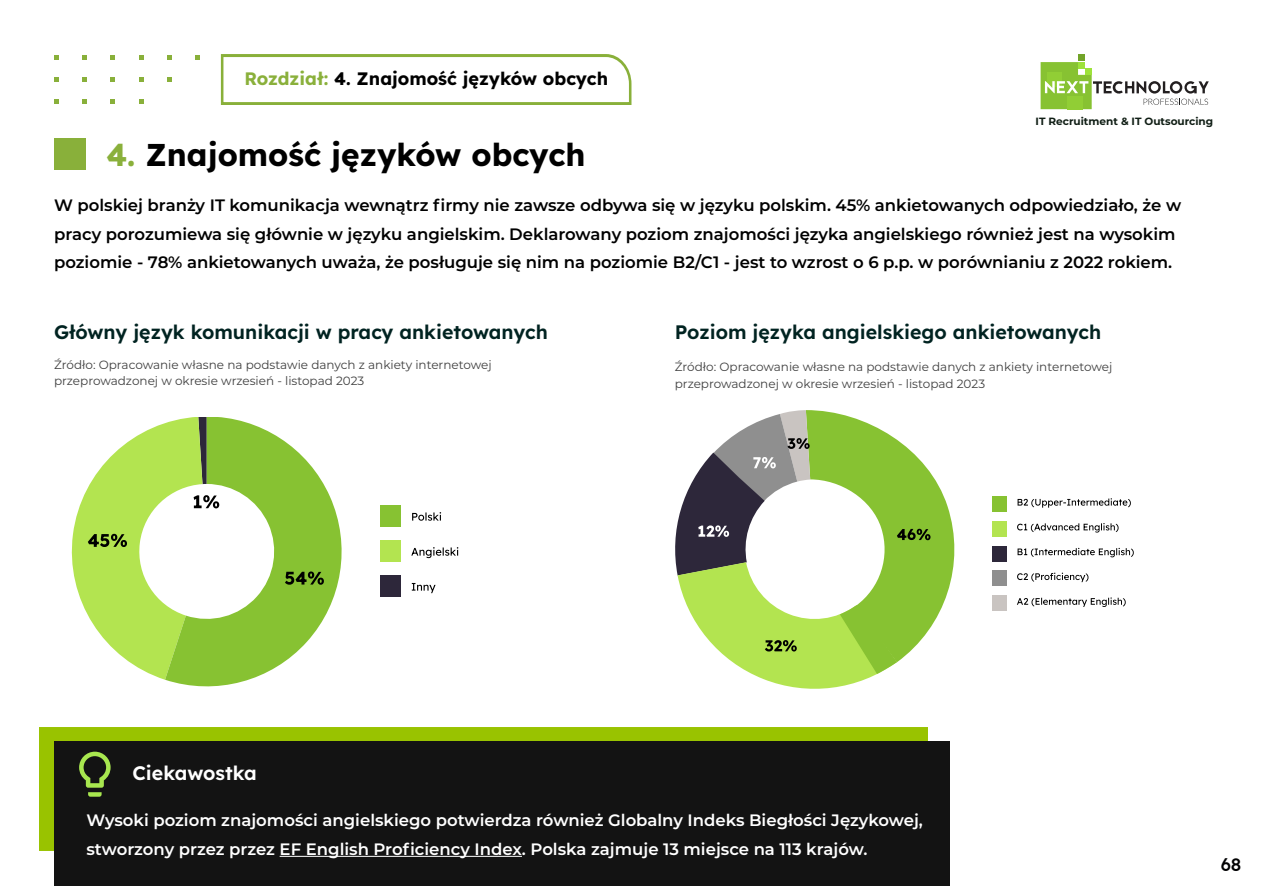
<style>
.page{position:relative;width:1263px;height:894px;background:#fff}
.page>*{position:absolute;margin:0;border:0;box-sizing:border-box;transform-origin:0 0}
.t1{font:700 31.5px "Lexend";color:#000}
.t2{font:600 19.5px "Lexend";color:#002321}
.t3{font:600 19.5px "Lexend";color:#fff}
.t4{font:700 18px "Lexend";color:#000}
.t5{font:500 18px "Lexend";color:#020203}
.t6{font:600 16.5px/28.5px "Montserrat";color:#000}
.t7{font:600 16.5px/28.5px "Montserrat";color:#fff}
.t8{font:12px/16.5px "Montserrat";color:#3f3f3f}
.t9{font:700 10.5px "Montserrat";color:#101e15}
.s1{color:#8ab03b}
</style>
<div class="page">
<svg style="left:221px;top:54px;width:411px;height:50px"></svg>
<div style="left:54px;top:138px;width:32px;height:32px;background:#89b03a"></div>
<svg style="left:1040px;top:55px;width:168px;height:54px"></svg>
<svg style="left:54px;top:55px;width:4px;height:4px"></svg>
<svg style="left:54px;top:77px;width:4px;height:4px"></svg>
<svg style="left:54px;top:99px;width:4px;height:4px"></svg>
<svg style="left:82px;top:55px;width:5px;height:4px"></svg>
<svg style="left:82px;top:77px;width:5px;height:4px"></svg>
<svg style="left:82px;top:99px;width:5px;height:4px"></svg>
<svg style="left:110px;top:55px;width:5px;height:4px"></svg>
<svg style="left:110px;top:77px;width:5px;height:4px"></svg>
<svg style="left:110px;top:99px;width:5px;height:4px"></svg>
<svg style="left:139px;top:55px;width:4px;height:4px"></svg>
<svg style="left:139px;top:77px;width:4px;height:4px"></svg>
<svg style="left:139px;top:99px;width:4px;height:4px"></svg>
<svg style="left:167px;top:55px;width:5px;height:4px"></svg>
<svg style="left:167px;top:77px;width:5px;height:4px"></svg>
<svg style="left:195px;top:55px;width:5px;height:4px"></svg>
<svg style="left:165px;top:417px;width:177px;height:270px;fill:#87c232"></svg>
<div style="left:380px;top:505px;width:20px;height:22px;background:#87c232"></div>
<svg style="left:412px;top:512px;width:29px;height:8px"></svg>
<div style="left:380px;top:540px;width:20px;height:21px;background:#b3e450"></div>
<svg style="left:411px;top:547px;width:47px;height:11px"></svg>
<div style="left:380px;top:575px;width:20px;height:21px;background:#2d273a"></div>
<svg style="left:412px;top:583px;width:23px;height:10px"></svg>
<svg style="left:285px;top:571px;width:39px;height:13px"></svg>
<svg style="left:71px;top:417px;width:148px;height:262px"></svg>
<div style="left:992px;top:496px;width:14px;height:15px;background:#87c232"></div>
<svg style="left:1017px;top:498px;width:113px;height:9px"></svg>
<div style="left:992px;top:521px;width:14px;height:15px;background:#b3e450"></div>
<svg style="left:1017px;top:523px;width:101px;height:9px"></svg>
<div style="left:992px;top:545px;width:14px;height:16px;background:#2d273a"></div>
<svg style="left:1017px;top:547px;width:116px;height:10px"></svg>
<div style="left:992px;top:570px;width:14px;height:15px;background:#8f8f8f"></div>
<svg style="left:1017px;top:572px;width:71px;height:10px"></svg>
<div style="left:992px;top:595px;width:14px;height:15px;background:#c9c4c1"></div>
<svg style="left:1017px;top:597px;width:108px;height:9px"></svg>
<svg style="left:675px;top:410px;width:280px;height:279px"></svg>
<div style="left:39px;top:727px;width:888px;height:123px;background:#99c300"></div>
<div style="left:54px;top:740px;width:895px;height:145px;background:#131313"></div>
<hr style="left:280px;top:855px;width:242px;height:1px;background:#fff">
<svg style="left:79px;top:751px;width:32px;height:45px"></svg>
<p class="t4" style="left:244px;top:65px;width:365px"><span class="s1">Rozdział:</span> 4. Znajomość języków obcych</p>
<p class="t9" style="left:1035px;top:113px;width:179px">IT Recruitment &amp; IT Outsourcing</p>
<h1 class="t1" style="left:106px;top:132px;width:480px"><span class="s1">4.</span> Znajomość języków obcych</h1>
<p class="t6" style="left:54px;top:190px;width:1128px">W polskiej branży IT komunikacja wewnątrz firmy nie zawsze odbywa się w języku polskim. 45% ankietowanych odpowiedziało, że w pracy porozumiewa się głównie w języku angielskim. Deklarowany poziom znajomości języka angielskiego również jest na wysokim poziomie - 78% ankietowanych uważa, że posługuje się nim na poziomie B2/C1 - jest to wzrost o 6 p.p. w porównianiu z 2022 rokiem.</p>
<p class="t2" style="left:54px;top:317px;width:495px">Główny język komunikacji w pracy ankietowanych</p>
<p class="t2" style="left:674px;top:317px;width:428px">Poziom języka angielskiego ankietowanych</p>
<p class="t8" style="left:54px;top:356px;width:439px">Źródło: Opracowanie własne na podstawie danych z ankiety internetowej przeprowadzonej w okresie wrzesień - listopad 2023</p>
<p class="t8" style="left:674px;top:358px;width:439px">Źródło: Opracowanie własne na podstawie danych z ankiety internetowej przeprowadzonej w okresie wrzesień - listopad 2023</p>
<p class="t3" style="left:132px;top:758px;width:126px">Ciekawostka</p>
<p class="t7" style="left:86px;top:805px;width:838px">Wysoki poziom znajomości angielskiego potwierdza również Globalny Indeks Biegłości Językowej, stworzony przez przez EF English Proficiency Index. Polska zajmuje 13 miejsce na 113 krajów.</p>
<p class="t5" style="left:1220px;top:850px;width:22px">68</p>
</div>
